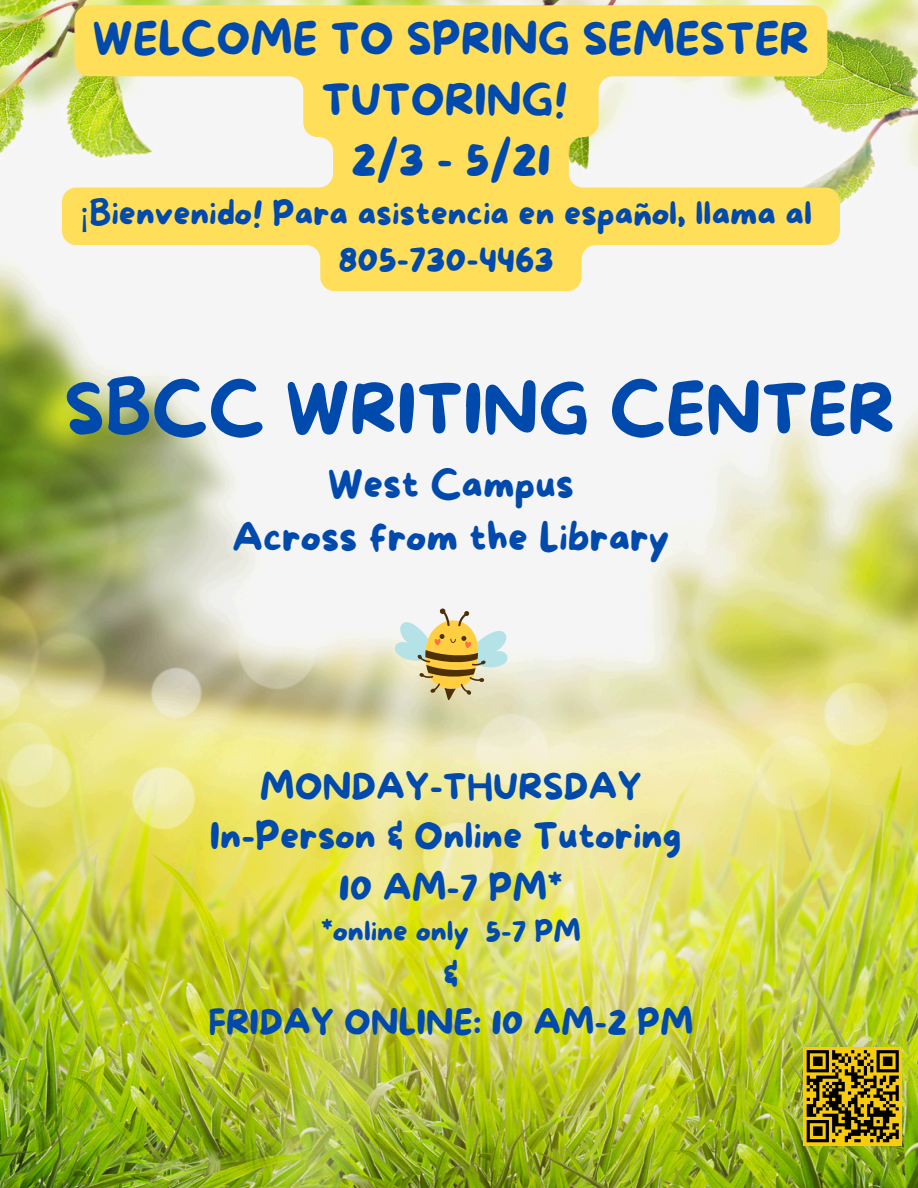
<style>
.page{position:relative;width:918px;height:1188px;background:#fff}
.page>*{position:absolute;margin:0;border:0;box-sizing:border-box;transform-origin:0 0}
.t1{font:69.9px "More Sugar";color:#004aad}
.t2{font:43.8px/60.8px "More Sugar";color:#004aad;text-align:center}
.t3{font:38.55px/52.8px "More Sugar";color:#004aad;text-align:center}
.t4{font:37.5px "More Sugar";color:#004aad}
.t5{font:36px "More Sugar";color:#004aad}
.t6{font:34.5px/47.2px "More Sugar";color:#004aad;text-align:center}
.t7{font:33.3px "More Sugar";color:#004aad}
.t8{font:28.5px "More Sugar";color:#004aad}
.s1{font-family:"Noto Sans"}
</style>
<div class="page">
<img style="left:0;top:0;width:918px;height:1188px">
<svg style="left:394px;top:608px;width:114px;height:93px"></svg>
<svg style="left:62px;top:5px;width:778px;height:286px;fill:#ffde59"></svg>
<div style="left:804px;top:1047px;width:98px;height:98px;background:#f8cb0b"></div>
<svg style="left:806px;top:1050px;width:93px;height:93px"></svg>
<p class="t2" style="left:93px;top:10px;width:718px">WELCOME TO SPRING SEMESTER<br>TUTORING!</p>
<p class="t2" style="left:351px;top:132px;width:201px">2/3 - 5/21</p>
<h1 class="t7" style="left:80px;top:195px;width:734px"><span class="s1">¡</span>Bienvenido! Para asistencia en español, llama al</h1>
<h1 class="t7" style="left:338px;top:241px;width:217px">805-730-4463</h1>
<p class="t1" style="left:64px;top:371px;width:832px">SBCC WRITING CENTER</p>
<p class="t3" style="left:232px;top:460px;width:439px">West Campus<br>Across from the Library</p>
<p class="t5" style="left:260px;top:766px;width:384px">MONDAY-THURSDAY</p>
<p class="t4" style="left:210px;top:816px;width:473px">In-Person &amp; Online Tutoring</p>
<p class="t5" style="left:339px;top:868px;width:226px">10 AM-7 PM*</p>
<p class="t8" style="left:321px;top:916px;width:262px">*online only 5-7 PM</p>
<p class="t6" style="left:208px;top:953px;width:487px">&amp;<br>FRIDAY ONLINE: 10 AM-2 PM</p>
</div>
